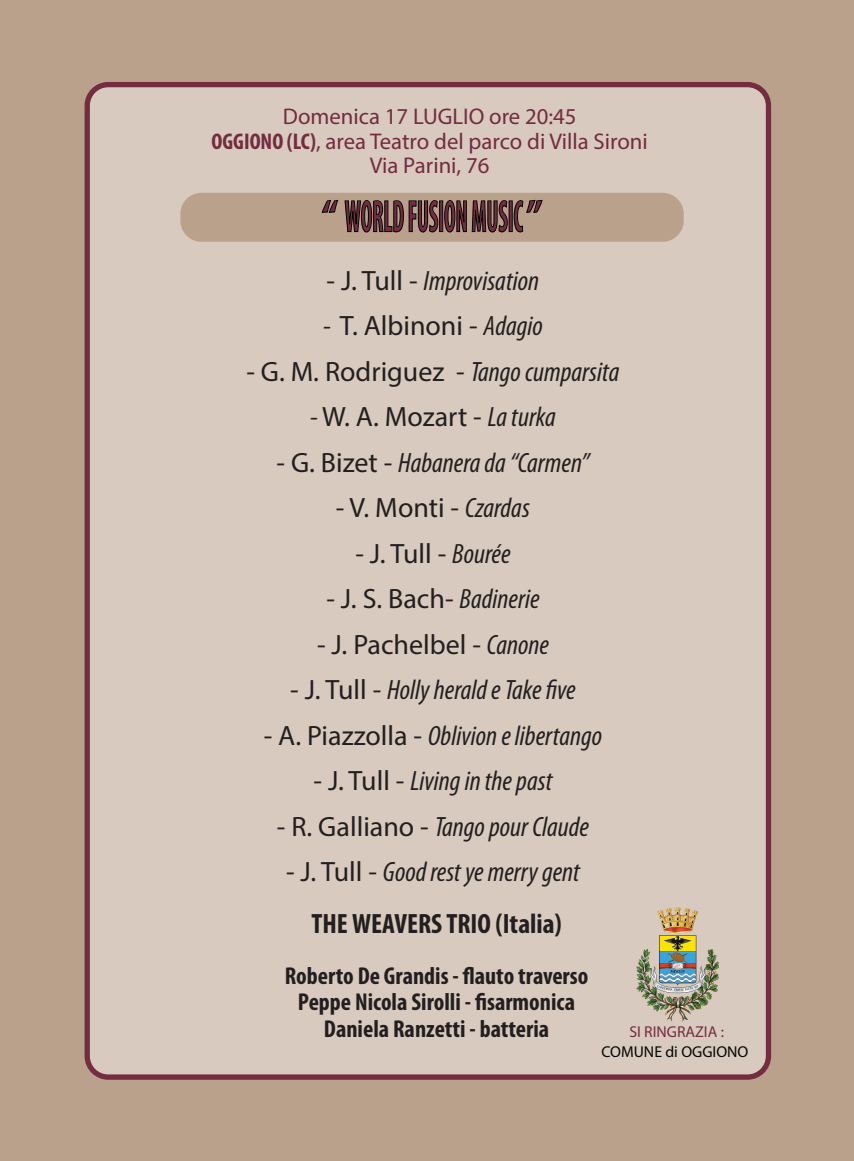
<style>
.page{position:relative;width:854px;height:1161px;background:#fff}
.page>*{position:absolute;margin:0;border:0;box-sizing:border-box;transform-origin:0 0}
.t1{font:700 condensed 45.5px "Myriad Pro";color:#732c40}
.t2{font:italic condensed 28px "Myriad Pro";color:#231f20}
.t3{font:28px "Myriad Pro";color:#231f20}
.t4{font:700 condensed 28px/52px "Myriad Pro";color:#231f20;text-align:center}
.t5{font:700 condensed 24.5px/26.2px "Myriad Pro";color:#231f20;text-align:center}
.t6{font:22.75px/24.5px "Myriad Pro";color:#732c40;text-align:center}
.t7{font:15.75px "Myriad Pro";color:#040503}
.t8{font:15.75px "Myriad Pro";color:#732c40}
.s1{font-weight:700;font-stretch:condensed}
.s2{font-style:normal;font-stretch:normal}
.s3{font-style:italic;font-stretch:condensed}
.s4{font-weight:400;font-stretch:normal}
.s5{font-weight:400;font-style:italic}
</style>
<div class="page">
<div style="left:1px;top:1px;width:852px;height:1160px;background:#b9a18c"></div>
<div style="left:85px;top:82px;width:685px;height:998px;background:#d8cabe"></div>
<div style="left:180px;top:193px;width:503px;height:49px;background:#b9a18c;border-radius:21px"></div>
<svg style="left:321px;top:200px;width:17px;height:13px"></svg>
<svg style="left:344px;top:192px;width:94px;height:55px"></svg>
<div style="left:439px;top:201px;width:4px;height:31px;border:1px solid #040503"></div>
<svg style="left:444px;top:200px;width:63px;height:33px"></svg>
<svg style="left:513px;top:200px;width:29px;height:32px"></svg>
<img style="left:636px;top:908px;width:82px;height:113px">
<p class="t6" style="left:211px;top:104px;width:437px">Domenica 17 LUGLIO ore 20:45<br><span class="s1">OGGIONO (LC)</span>, area Teatro del parco di Villa Sironi<br>Via Parini, 76</p>
<h1 class="t1" style="left:322px;top:191px;width:221px">“ WORLD FUSION MUSIC ”</h1>
<p class="t2" style="left:326px;top:265px;width:214px"><span class="s2">- J. Tull -</span> Improvisation</p>
<p class="t3" style="left:323px;top:308px;width:221px"><span class="s3">-</span> T. Albinoni - <span class="s3">Adagio</span></p>
<p class="t3" style="left:246px;top:354px;width:374px">- G. M. Rodriguez - <span class="s3">Tango cumparsita</span></p>
<p class="t3" style="left:310px;top:399px;width:247px"><span class="s3">-</span> W. A. Mozart - <span class="s3">La turka</span></p>
<p class="t2" style="left:276px;top:447px;width:314px"><span class="s2">- G. Bizet -</span> Habanera da “Carmen”</p>
<p class="t3" style="left:336px;top:490px;width:195px">- V. Monti - <span class="s3">Czardas</span></p>
<p class="t3" style="left:355px;top:536px;width:157px">- J. Tull - <span class="s3">Bourée</span></p>
<p class="t3" style="left:326px;top:581px;width:214px">- J. S. Bach- <span class="s3">Badinerie</span></p>
<p class="t3" style="left:317px;top:627px;width:233px">- J. Pachelbel - <span class="s3">Canone</span></p>
<p class="t2" style="left:290px;top:675px;width:287px"><span class="s2">- J. Tull -</span> Holly herald e Take five</p>
<p class="t2" style="left:264px;top:720px;width:340px"><span class="s2">- A. Piazzolla -</span> Oblivion e libertango</p>
<p class="t2" style="left:313px;top:766px;width:240px"><span class="s2">- J. Tull -</span> Living in the past</p>
<p class="t2" style="left:277px;top:811px;width:313px"><span class="s2">- R. Galliano -</span> Tango pour Claude</p>
<p class="t4" style="left:286px;top:846px;width:295px"><span class="s4">- J. Tull -</span> <span class="s5">Good rest ye merry gent<br></span>THE WEAVERS TRIO (Italia)</p>
<p class="t5" style="left:285px;top:963px;width:305px">Roberto De Grandis - flauto traverso<br>Peppe Nicola Sirolli - fisarmonica<br>Daniela Ranzetti - batteria</p>
<p class="t8" style="left:629px;top:1022px;width:96px">SI RINGRAZIA :</p>
<p class="t7" style="left:601px;top:1042px;width:148px">COMUNE di OGGIONO</p>
</div>
